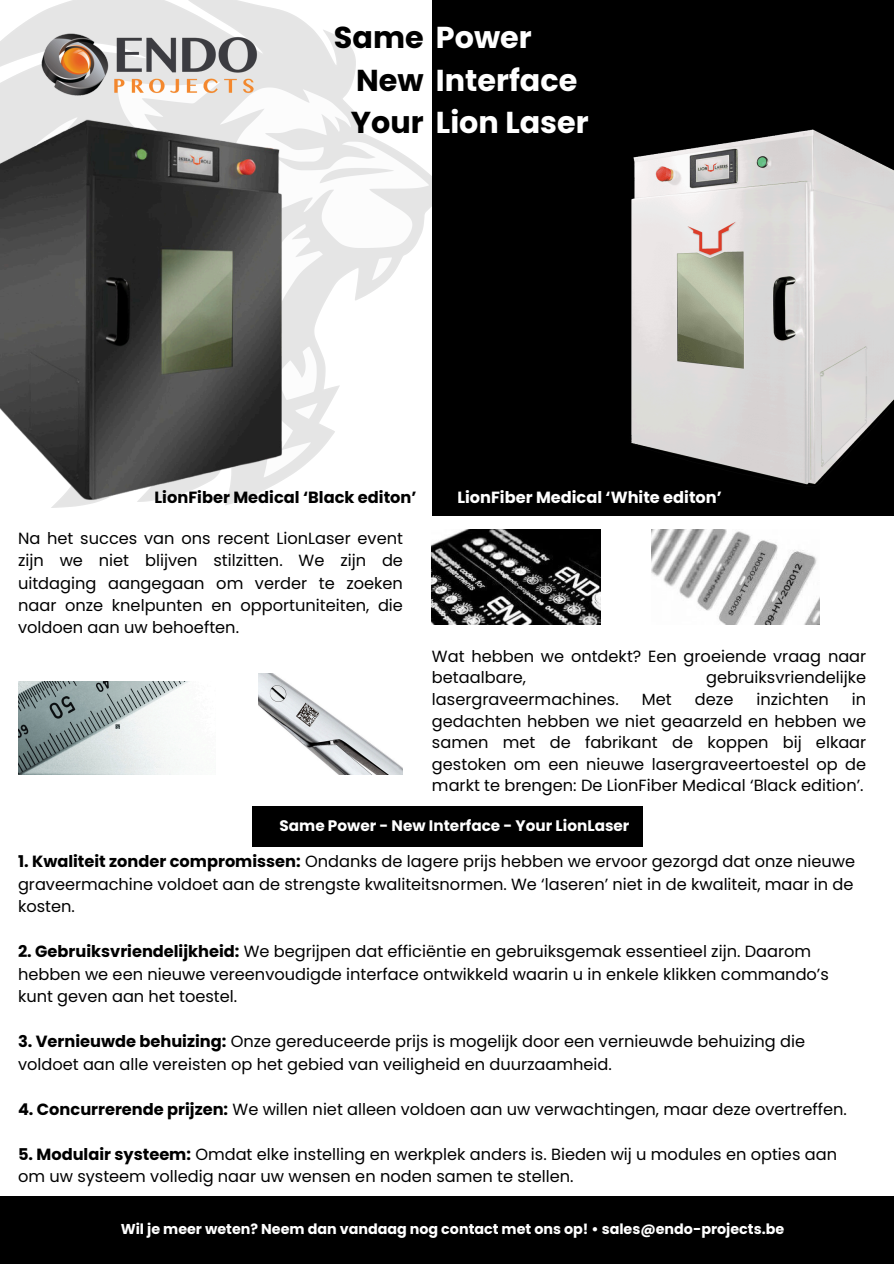
<style>
.page{position:relative;width:894px;height:1264px;background:#fff}
.page>*{position:absolute;margin:0;border:0;box-sizing:border-box;transform-origin:0 0}
.t1{font:700 30.3px/42.2px "Poppins";color:#fff}
.t2{font:16.2px/22.5px "Poppins";color:#000}
.t3{font:700 16.2px "Poppins";color:#000}
.t4{font:700 16.2px "Poppins";color:#fff}
.t5{font:700 15.3px "Poppins";color:#fff}
.t6{font:700 14.25px "Poppins";color:#fff}
.s1{color:#000}
.s2{font-weight:700}
</style>
<div class="page">
<img style="left:0;top:0;width:432px;height:468px">
<div style="left:432px;top:0;width:461px;height:516px;background:#000"></div>
<img style="left:0;top:118px;width:301px;height:389px">
<img style="left:631px;top:129px;width:262px;height:356px">
<img style="left:26px;top:5px;width:257px;height:125px">
<div style="left:252px;top:806px;width:390px;height:41px;background:#000"></div>
<img style="left:18px;top:681px;width:171px;height:93px">
<img style="left:258px;top:673px;width:144px;height:102px">
<img style="left:432px;top:530px;width:168px;height:94px">
<img style="left:651px;top:530px;width:168px;height:94px">
<div style="left:0;top:1195px;width:893px;height:68px;background:#000"></div>
<h3 class="t1" style="left:351px;top:17px;width:239px;text-indent:-17px"><span class="s1">Same</span> Power<br><span class="s1">New</span> Interface<br><span class="s1">Your</span> Lion Laser</h3>
<h3 class="t3" style="left:154px;top:486px;width:263px">LionFiber Medical ‘Black editon’</h3>
<h3 class="t4" style="left:457px;top:485px;width:266px">LionFiber Medical ‘White editon’</h3>
<h3 class="t2" style="left:18px;top:527px;width:386px;text-align:justify">Na het succes van ons recent LionLaser event zijn we niet blijven stilzitten. We zijn de uitdaging aangegaan om verder te zoeken naar onze knelpunten en opportuniteiten, die voldoen aan uw behoeften.</h3>
<h3 class="t2" style="left:432px;top:645px;width:435px;line-height:21.6px">Wat hebben we ontdekt? Een groeiende vraag naar betaalbare,</h3>
<h3 class="t2" style="left:706px;top:666px;width:161px">gebruiksvriendelijke</h3>
<h3 class="t2" style="left:432px;top:688px;width:435px;line-height:21.6px;text-align:justify;text-indent:420px">in gedachten hebben we niet geaarzeld en hebben we samen met de fabrikant de koppen bij elkaar gestoken om een nieuwe lasergraveertoestel op de markt te brengen: De LionFiber Medical ‘Black edition’.</h3>
<h3 class="t5" style="left:279px;top:814px;width:351px">Same Power - New Interface - Your LionLaser</h3>
<h3 class="t2" style="left:432px;top:688px;width:188px">lasergraveermachines.</h3>
<h3 class="t2" style="left:641px;top:688px;width:31px">Met</h3>
<h3 class="t2" style="left:694px;top:688px;width:40px">deze</h3>
<h3 class="t2" style="left:756px;top:688px;width:74px">inzichten</h3>
<h3 class="t2" style="left:18px;top:850px;width:838px;text-align:justify"><span class="s2">1. Kwaliteit zonder compromissen:</span> Ondanks de lagere prijs hebben we ervoor gezorgd dat onze nieuwe graveermachine voldoet aan de strengste kwaliteitsnormen. We ‘laseren’ niet in de kwaliteit, maar in de kosten.</h3>
<p class="t2" style="left:18px;top:940px;width:812px"><span class="s2">2. Gebruiksvriendelijkheid:</span> We begrijpen dat efficiëntie en gebruiksgemak essentieel zijn. Daarom hebben we een nieuwe vereenvoudigde interface ontwikkeld waarin u in enkele klikken commando’s kunt geven aan het toestel.</p>
<p class="t2" style="left:18px;top:1030px;width:788px"><span class="s2">3. Vernieuwde behuizing:</span> Onze gereduceerde prijs is mogelijk door een vernieuwde behuizing die voldoet aan alle vereisten op het gebied van veiligheid en duurzaamheid.</p>
<p class="t2" style="left:18px;top:1097px;width:830px"><span class="s2">4. Concurrerende prijzen:</span> We willen niet alleen voldoen aan uw verwachtingen, maar deze overtreffen.</p>
<p class="t2" style="left:18px;top:1142px;width:820px"><span class="s2">5. Modulair systeem:</span> Omdat elke instelling en werkplek anders is. Bieden wij u modules en opties aan om uw systeem volledig naar uw wensen en noden samen te stellen.</p>
<h2 class="t6" style="left:121px;top:1218px;width:664px">Wil je meer weten? Neem dan vandaag nog contact met ons op! • sales@endo-projects.be</h2>
</div>
